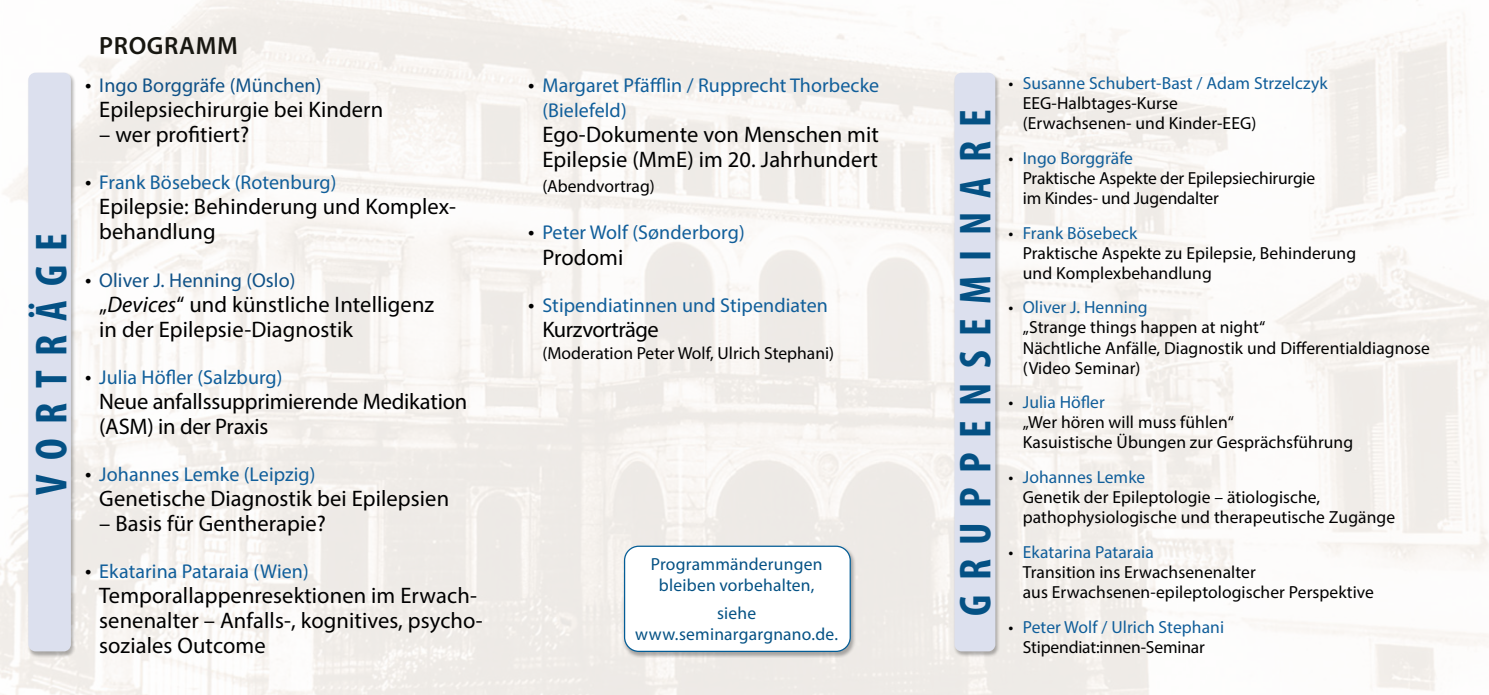
<style>
.page{position:relative;width:1489px;height:695px;background:#fff}
.page>*{position:absolute;margin:0;border:0;box-sizing:border-box;transform-origin:0 0}
.t1{font:700 condensed 45px "Myriad Pro";letter-spacing:.32em;color:#045184}
.t2{font:600 25px "Myriad Pro";letter-spacing:.025em;color:#181711}
.t3{font:22.5px/25px "Myriad Pro";letter-spacing:.005em;color:#000}
.t4{font:22.5px "Myriad Pro";letter-spacing:-.025em;color:#000}
.t5{font:20px/25px "Myriad Pro";letter-spacing:.005em;color:#105e9a}
.t6{font:20px "Myriad Pro";letter-spacing:.005em;color:#0f5187}
.t7{font:17.5px/20px "Myriad Pro";letter-spacing:.005em;color:#000}
.t8{font:17.5px/21px "Myriad Pro";letter-spacing:.015em;color:#045184;text-align:center}
.s1{font-size:22.5px;color:#000}
.s2{font-style:italic}
.s3{color:#105e9a}
</style>
<div class="page">
<div style="left:27px;top:72px;width:49px;height:585px;background:#000;opacity:.3"></div>
<div style="left:28px;top:73px;width:43px;height:578px;background:#dce0ee;border-radius:7px"></div>
<div style="left:953px;top:73px;width:46px;height:584px;background:#000;opacity:.3"></div>
<div style="left:954px;top:73px;width:41px;height:578px;background:#dce0ee;border-radius:7px"></div>
<div style="left:622px;top:545px;width:233px;height:112px;background:#000;opacity:.3"></div>
<div style="left:624px;top:546px;width:226px;height:105px;background:#fff;border-radius:14px"></div>
<div style="left:624px;top:545px;width:226px;height:107px;border:1px solid #035d97;border-radius:14px"></div>
<h1 class="t1" style="left:23px;top:494px;width:263px;rotate:-90deg">VORTRÄGE</h1>
<h2 class="t2" style="left:99px;top:30px;width:140px">PROGRAMM</h2>
<p class="t6" style="left:85px;top:73px;width:238px"><span class="s1">•</span> Ingo Borggräfe (München)</p>
<p class="t3" style="left:99px;top:97px;width:285px">Epilepsiechirurgie bei Kindern</p>
<p class="t3" style="left:99px;top:122px;width:151px">– wer profitiert?</p>
<p class="t5" style="left:85px;top:170px;width:253px"><span class="s1">•</span> Frank Bösebeck (Rotenburg)</p>
<p class="t3" style="left:99px;top:194px;width:358px">Epilepsie: Behinderung und Komplex&shy;behandlung</p>
<p class="t6" style="left:85px;top:267px;width:212px"><span class="s1">•</span> Oliver J. Henning (Oslo)</p>
<p class="t3" style="left:99px;top:291px;width:336px">„<span class="s2">Devices</span>“ und künstliche Intelligenz in der Epilepsie-Diagnostik</p>
<p class="t5" style="left:85px;top:364px;width:199px"><span class="s1">•</span> Julia Höfler (Salzburg)</p>
<p class="t3" style="left:99px;top:388px;width:369px">Neue anfallssupprimierende Medikation (ASM) in der Praxis</p>
<p class="t5" style="left:85px;top:461px;width:232px"><span class="s1">•</span> Johannes Lemke (Leipzig)</p>
<p class="t3" style="left:99px;top:485px;width:351px">Genetische Diagnostik bei Epilepsien</p>
<p class="t3" style="left:99px;top:510px;width:228px">– Basis für Gentherapie?</p>
<p class="t5" style="left:85px;top:558px;width:225px"><span class="s1">•</span> Ekatarina Pataraia (Wien)</p>
<p class="t3" style="left:99px;top:582px;width:385px">Temporallappenresektionen im Erwach&shy;senenalter – Anfalls-, kognitives, psycho&shy;soziales Outcome</p>
<p class="t5" style="left:542px;top:73px;width:338px;text-indent:-14px"><span class="s1">•</span> Margaret Pfäfflin / Rupprecht Thorbecke (Bielefeld)</p>
<p class="t3" style="left:542px;top:122px;width:338px">Ego-Dokumente von Menschen mit<br>Epilepsie (MmE) im 20. Jahrhundert</p>
<p class="t7" style="left:542px;top:176px;width:114px">(Abendvortrag)</p>
<p class="t5" style="left:528px;top:220px;width:218px"><span class="s1">•</span> Peter Wolf (Sønderborg)</p>
<p class="t3" style="left:542px;top:244px;width:82px">Prodomi</p>
<p class="t5" style="left:528px;top:292px;width:301px"><span class="s1">•</span> Stipendiatinnen und Stipendiaten</p>
<p class="t4" style="left:542px;top:315px;width:118px">Kurzvorträge</p>
<p class="t7" style="left:542px;top:343px;width:293px">(Moderation Peter Wolf, Ulrich Stephani)</p>
<p class="t8" style="left:650px;top:553px;width:173px">Programmänderungen bleiben vorbehalten,</p>
<p class="t8" style="left:635px;top:602px;width:204px">siehe www.seminargargnano.de.</p>
<h1 class="t1" style="left:947px;top:616px;width:508px;rotate:-90deg">GRUPPENSEMINARE</h1>
<p class="t7" style="left:1022px;top:72px;width:306px;text-indent:-14px">• <span class="s3">Susanne Schubert-Bast / Adam Strzelczyk<br></span>EEG-Halbtages-Kurse<br>(Erwachsenen- und Kinder-EEG)</p>
<p class="t7" style="left:1022px;top:147px;width:294px;text-indent:-14px">• <span class="s3">Ingo Borggräfe<br></span>Praktische Aspekte der Epilepsiechirurgie im Kindes- und Jugendalter</p>
<p class="t7" style="left:1022px;top:222px;width:335px;text-indent:-14px">• <span class="s3">Frank Bösebeck<br></span>Praktische Aspekte zu Epilepsie, Behinderung und Komplexbehandlung</p>
<p class="t7" style="left:1022px;top:297px;width:409px;text-indent:-14px">• <span class="s3">Oliver J. Henning<br></span>„Strange things happen at night“<br>Nächtliche Anfälle, Diagnostik und Differentialdiagnose (Video Seminar)</p>
<p class="t7" style="left:1022px;top:392px;width:332px;text-indent:-14px">• <span class="s3">Julia Höfler<br></span>„Wer hören will muss fühlen“<br>Kasuistische Übungen zur Gesprächsführung</p>
<p class="t7" style="left:1022px;top:467px;width:374px;text-indent:-14px">• <span class="s3">Johannes Lemke<br></span>Genetik der Epileptologie – ätiologische, pathophysiologische und therapeutische Zugänge</p>
<p class="t7" style="left:1022px;top:542px;width:352px;text-indent:-14px">• <span class="s3">Ekatarina Pataraia<br></span>Transition ins Erwachsenenalter<br>aus Erwachsenen-epileptologischer Perspektive</p>
<p class="t7" style="left:1008px;top:617px;width:217px;text-align:center">• <span class="s3">Peter Wolf / Ulrich Stephani<br></span>Stipendiat:innen-Seminar</p>
</div>
